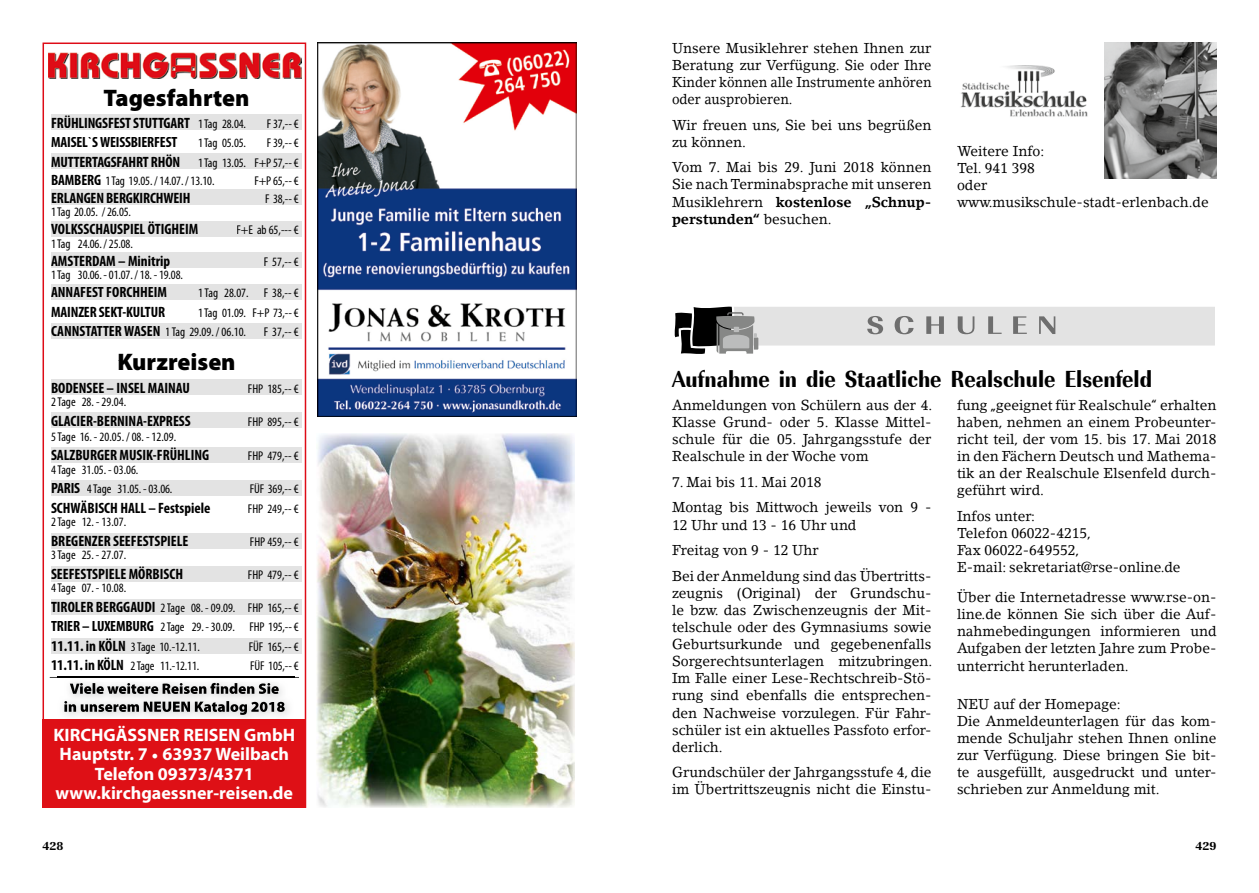
<style>
.page{position:relative;width:1259px;height:893px;background:#fff}
.page>*{position:absolute;margin:0;border:0;box-sizing:border-box;transform-origin:0 0}
.t1{font:700 expanded 24px "Imperial URW Ext Nar";color:#000}
.t2{font:900 24px "Myriad Pro";color:#000}
.t3{font:700 18px/19.5px "Myriad Pro";color:#fff;text-align:center}
.t4{font:700 condensed 15px "Myriad Pro";color:#000}
.t5{font:14.25px/17.1px "Lino Letter Std";color:#000}
.t6{font:condensed 12.75px/19.5px "Myriad Pro";color:#000}
.t7{font:700 expanded 12px "Imperial URW";color:#000}
.s1{font-weight:400;font-size:12.75px}
.s2{font-weight:700;font-size:15px}
.s3{font-family:"Minion Pro";font-weight:400}
.s4{font-weight:700}
</style>
<div class="page">
<svg style="left:674px;top:307px;width:541px;height:47px"></svg>
<img style="left:1105px;top:42px;width:111px;height:136px">
<img style="left:961px;top:66px;width:127px;height:51px">
<svg style="left:43px;top:43px;width:263px;height:676px"></svg>
<div style="left:43px;top:719px;width:263px;height:89px;background:#de1016"></div>
<img style="left:58px;top:676px;width:236px;height:43px">
<img style="left:70px;top:683px;width:209px;height:11px">
<img style="left:64px;top:701px;width:221px;height:14px">
<img style="left:48px;top:52px;width:254px;height:27px">
<div style="left:48px;top:338px;width:254px;height:12px;background:#fff"></div>
<div style="left:48px;top:348px;width:254px;height:12px;background:#fff"></div>
<div style="left:51px;top:115px;width:251px;height:15px;background:#e3e3e3"></div>
<div style="left:51px;top:154px;width:251px;height:15px;background:#e3e3e3"></div>
<div style="left:51px;top:190px;width:251px;height:15px;background:#e3e3e3"></div>
<div style="left:51px;top:221px;width:251px;height:15px;background:#e3e3e3"></div>
<div style="left:51px;top:253px;width:251px;height:15px;background:#e3e3e3"></div>
<div style="left:51px;top:284px;width:251px;height:15px;background:#e3e3e3"></div>
<div style="left:51px;top:323px;width:251px;height:15px;background:#e3e3e3"></div>
<div style="left:51px;top:380px;width:251px;height:15px;background:#e3e3e3"></div>
<div style="left:51px;top:413px;width:251px;height:15px;background:#e3e3e3"></div>
<div style="left:51px;top:448px;width:251px;height:15px;background:#e3e3e3"></div>
<div style="left:51px;top:481px;width:251px;height:15px;background:#e3e3e3"></div>
<div style="left:51px;top:533px;width:251px;height:15px;background:#e3e3e3"></div>
<div style="left:51px;top:566px;width:251px;height:15px;background:#e3e3e3"></div>
<div style="left:51px;top:599px;width:251px;height:15px;background:#e3e3e3"></div>
<div style="left:51px;top:638px;width:251px;height:15px;background:#e3e3e3"></div>
<img style="left:58px;top:677px;width:236px;height:1px">
<img style="left:317px;top:43px;width:259px;height:374px">
<img style="left:317px;top:433px;width:257px;height:374px">
<h1 class="t2" style="left:103px;top:81px;width:148px">Tagesfahrten</h1>
<p class="t4" style="left:51px;top:113px;width:196px">FRÜHLINGSFEST STUTTGART <span class="s1">1 Tag 28.04.</span></p>
<p class="t6" style="left:267px;top:114px;width:33px">F 37,-- €</p>
<p class="t4" style="left:51px;top:133px;width:128px">MAISEL`S WEISSBIERFEST</p>
<p class="t6" style="left:198px;top:133px;width:49px">1 Tag 05.05.</p>
<p class="t6" style="left:267px;top:133px;width:33px">F 39,-- €</p>
<p class="t4" style="left:51px;top:152px;width:131px">MUTTERTAGSFAHRT RHÖN</p>
<p class="t6" style="left:51px;top:153px;width:249px;line-height:18px;text-indent:147px">1 Tag 13.05. F+P 57,-- €<br><span class="s2">BAMBERG</span> 1 Tag 19.05. / 14.07. / 13.10.</p>
<p class="t6" style="left:254px;top:171px;width:46px">F+P 65,-- €</p>
<p class="t4" style="left:51px;top:188px;width:141px">ERLANGEN BERGKIRCHWEIH</p>
<p class="t6" style="left:265px;top:189px;width:35px">F 38,-- €</p>
<p class="t6" style="left:51px;top:202px;width:81px">1 Tag 20.05. / 26.05.</p>
<p class="t4" style="left:51px;top:220px;width:149px">VOLKSSCHAUSPIEL ÖTIGHEIM</p>
<p class="t6" style="left:236px;top:220px;width:64px">F+E ab 65,--- €</p>
<p class="t6" style="left:51px;top:234px;width:83px">1 Tag 24.06. / 25.08.</p>
<p class="t4" style="left:51px;top:251px;width:121px">AMSTERDAM – Minitrip</p>
<p class="t6" style="left:264px;top:252px;width:36px">F 57,-- €</p>
<p class="t6" style="left:51px;top:265px;width:133px">1 Tag 30.06. - 01.07. / 18. - 19.08.</p>
<p class="t4" style="left:51px;top:283px;width:117px">ANNAFEST FORCHHEIM</p>
<p class="t6" style="left:198px;top:283px;width:102px">1 Tag 28.07. F 38,-- €</p>
<p class="t4" style="left:51px;top:302px;width:116px">MAINZER SEKT-KULTUR</p>
<p class="t6" style="left:51px;top:303px;width:249px;text-indent:147px">1 Tag 01.09. F+P 73,-- €<br><span class="s2">CANNSTATTER WASEN</span> 1 Tag 29.09. / 06.10.</p>
<p class="t6" style="left:264px;top:322px;width:36px">F 37,-- €</p>
<h1 class="t2" style="left:117px;top:346px;width:120px">Kurzreisen</h1>
<p class="t4" style="left:51px;top:378px;width:140px">BODENSEE – INSEL MAINAU</p>
<p class="t6" style="left:248px;top:378px;width:52px">FHP 185,-- €</p>
<p class="t6" style="left:51px;top:392px;width:77px">2 Tage 28. - 29.04.</p>
<p class="t4" style="left:51px;top:411px;width:141px">GLACIER-BERNINA-EXPRESS</p>
<p class="t6" style="left:248px;top:411px;width:52px">FHP 895,-- €</p>
<p class="t6" style="left:51px;top:427px;width:127px">5 Tage 16. - 20.05. / 08. - 12.09.</p>
<p class="t4" style="left:51px;top:446px;width:160px">SALZBURGER MUSIK-FRÜHLING</p>
<p class="t6" style="left:248px;top:446px;width:52px">FHP 479,-- €</p>
<p class="t6" style="left:51px;top:460px;width:123px">4 Tage 31.05. - 03.06.<br><span class="s2">PARIS</span> 4 Tage 31.05. - 03.06.</p>
<p class="t6" style="left:250px;top:479px;width:50px">FÜF 369,-- €</p>
<p class="t4" style="left:51px;top:499px;width:161px">SCHWÄBISCH HALL – Festspiele</p>
<p class="t6" style="left:248px;top:499px;width:52px">FHP 249,-- €</p>
<p class="t6" style="left:51px;top:512px;width:77px">2 Tage 12. - 13.07.</p>
<p class="t4" style="left:51px;top:532px;width:139px">BREGENZER SEEFESTSPIELE</p>
<p class="t6" style="left:250px;top:532px;width:50px">FHP 459,-- €</p>
<p class="t6" style="left:51px;top:545px;width:77px">3 Tage 25. - 27.07.</p>
<p class="t4" style="left:51px;top:565px;width:133px">SEEFESTSPIELE MÖRBISCH</p>
<p class="t6" style="left:248px;top:565px;width:52px">FHP 479,-- €</p>
<p class="t6" style="left:51px;top:578px;width:249px">4 Tage 07. - 10.08.<br><span class="s2">TIROLER BERGGAUDI</span> 2 Tage 08. - 09.09. FHP 165,-- € <span class="s2">TRIER – LUXEMBURG</span> 2 Tage 29. - 30.09. FHP 195,-- € <span class="s2">11.11. in KÖLN</span> 3 Tage 10.-12.11.</p>
<p class="t6" style="left:249px;top:637px;width:51px">FÜF 165,-- €</p>
<p class="t6" style="left:51px;top:656px;width:150px"><span class="s2">11.11. in KÖLN</span> 2 Tage 11.-12.11.</p>
<p class="t6" style="left:250px;top:656px;width:50px">FÜF 105,-- €</p>
<p class="t3" style="left:54px;top:724px;width:243px">KIRCHGÄSSNER REISEN GmbH<br>Hauptstr. 7 <span class="s3">•</span> 63937 Weilbach<br>Telefon 09373/4371 www.kirchgaessner-reisen.de</p>
<p class="t5" style="left:672px;top:39px;width:261px;text-align:justify">Unsere Musiklehrer stehen Ihnen zur Beratung zur Verfügung. Sie oder Ihre Kinder können alle Instrumente anhören oder ausprobieren.</p>
<p class="t5" style="left:672px;top:116px;width:261px">Wir freuen uns, Sie bei uns begrüßen zu können.</p>
<p class="t5" style="left:672px;top:159px;width:261px;text-align:justify">Vom 7. Mai bis 29. Juni 2018 können Sie nach Terminabsprache mit unseren Musiklehrern <span class="s4">kostenlose „Schnup&shy;perstunden“</span> besuchen.</p>
<p class="t5" style="left:957px;top:142px;width:253px">Weitere Info:<br>Tel. 941 398<br>oder www.musikschule-stadt-erlenbach.de</p>
<h1 class="t1" style="left:672px;top:365px;width:482px">Aufnahme in die Staatliche Realschule Elsenfeld</h1>
<p class="t5" style="left:957px;top:396px;width:261px;text-align:justify">fung „geeignet für Realschule“ erhalten haben, nehmen an einem Probeunter&shy;richt teil, der vom 15. bis 17. Mai 2018 in den Fächern Deutsch und Mathema&shy;tik an der Realschule Elsenfeld durch&shy;geführt wird.</p>
<p class="t5" style="left:957px;top:507px;width:225px">Infos unter:<br>Telefon 06022-4215,<br>Fax 06022-649552,<br>E-mail: sekretariat@rse-online.de</p>
<p class="t5" style="left:957px;top:589px;width:261px;text-align:justify">Über die Internetadresse www.rse-on&shy;line.de können Sie sich über die Auf&shy;nahmebedingungen informieren und Aufgaben der letzten Jahre zum Probe&shy;unterricht herunterladen.</p>
<p class="t5" style="left:957px;top:695px;width:261px">NEU auf der Homepage:<br>Die Anmeldeunterlagen für das kom&shy;mende Schuljahr stehen Ihnen online zur Verfügung. Diese bringen Sie bit&shy;te ausgefüllt, ausgedruckt und unter&shy;schrieben zur Anmeldung mit.</p>
<p class="t5" style="left:672px;top:396px;width:262px;text-align:justify">Anmeldungen von Schülern aus der 4.<br>Klasse Grund- oder 5. Klasse Mittel&shy;schule für die 05. Jahrgangsstufe der Realschule in der Woche vom</p>
<p class="t5" style="left:672px;top:469px;width:261px;line-height:25.7px">7. Mai bis 11. Mai 2018<br>Montag bis Mittwoch jeweils von 9 -</p>
<p class="t5" style="left:672px;top:512px;width:261px;line-height:25.7px">12 Uhr und 13 - 16 Uhr und<br>Freitag von 9 - 12 Uhr<br>Bei der Anmeldung sind das Übertritts-</p>
<p class="t5" style="left:672px;top:584px;width:262px;text-align:justify">zeugnis (Original) der Grundschu&shy;le bzw. das Zwischenzeugnis der Mit&shy;telschule oder des Gymnasiums sowie Geburtsurkunde und gegebenenfalls Sorgerechtsunterlagen mitzubringen.<br>Im Falle einer Lese-Rechtschreib-Stö&shy;rung sind ebenfalls die entsprechen&shy;den Nachweise vorzulegen. Für Fahr&shy;schüler ist ein aktuelles Passfoto erfor&shy;derlich.</p>
<p class="t5" style="left:672px;top:764px;width:261px">Grundschüler der Jahrgangsstufe 4, die im Übertrittszeugnis nicht die Einstu-</p>
<p class="t7" style="left:43px;top:839px;width:22px">428</p>
<p class="t7" style="left:1195px;top:839px;width:22px">429</p>
</div>
